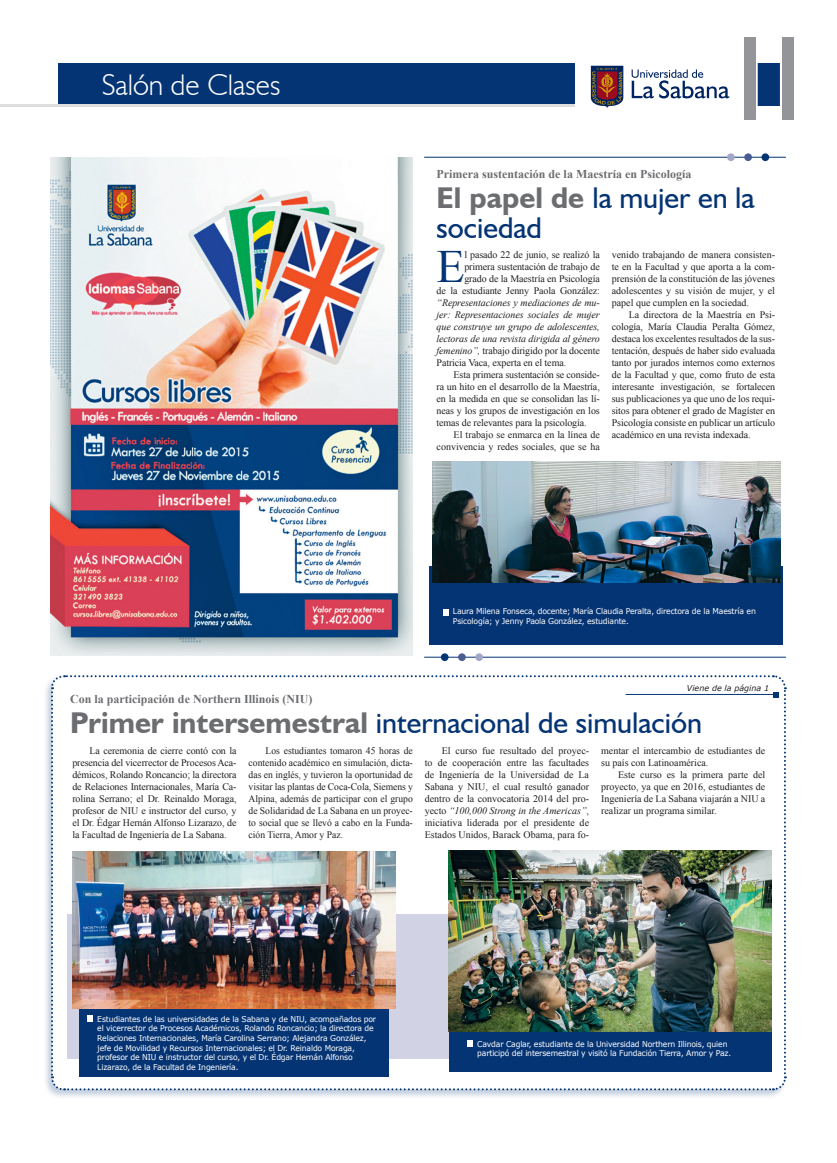
<style>
.page{position:relative;width:837px;height:1163px;background:#fff}
.page>*{position:absolute;margin:0;border:0;box-sizing:border-box;transform-origin:0 0}
.t1{font:120px "Humanist 521 BT";color:#939598}
.t2{font:46.2px "Times New Roman";color:#053474}
.t3{font:30px/30px "Humanist 521 BT";color:#053474}
.t4{font:300 29.9px "Humanist 521 BT";color:#fff}
.t5{font:700 12px "Times New Roman";color:#6c6d70}
.t6{font:10px/12px "Times New Roman";color:#231f20;text-align:justify}
.t7{font:10px/12px "Times New Roman";color:#231f20;text-align:justify;scale:.96 1}
.t8{font:italic 10px/12px "Times New Roman";letter-spacing:-.01em;color:#231f20;text-align:justify}
.t9{font:8px/9.6px "Verdana";letter-spacing:-.02em;color:#fff;scale:.96 1}
.t10{font:italic 8px "Verdana";color:#231f20}
.s1{font-weight:700;color:#6c6d70}
.s2{font-style:normal}
.s3{font-style:italic}
</style>
<div class="page">
<div style="left:748px;top:63px;width:43px;height:43px;background:#053474"></div>
<svg style="left:590px;top:66px;width:33px;height:42px"></svg>
<svg style="left:631px;top:69px;width:98px;height:29px"></svg>
<div style="left:58px;top:63px;width:516px;height:43px;background:#053474"></div>
<hr style="left:0;top:104px;width:574px;height:2px;background:#dcdddf">
<div style="left:741px;top:35px;width:16px;height:86px;border:4px solid #fff"></div>
<div style="left:779px;top:35px;width:16px;height:86px;border:4px solid #fff"></div>
<div style="left:429px;top:566px;width:353px;height:79px;background:#053474"></div>
<img style="left:51px;top:158px;width:361px;height:498px">
<svg style="left:443px;top:609px;width:5px;height:6px"></svg>
<img style="left:432px;top:461px;width:348px;height:121px">
<hr style="left:424px;top:157px;width:361px;height:1px;background:#053474">
<div style="left:726px;top:153px;width:8px;height:8px;background:#a0a7c7;border-radius:50%"></div>
<div style="left:744px;top:153px;width:7px;height:8px;background:#4b5c92;border-radius:50%"></div>
<div style="left:761px;top:153px;width:8px;height:8px;background:#053474;border-radius:50%"></div>
<hr style="left:424px;top:656px;width:361px;height:1px;background:#053474">
<div style="left:475px;top:653px;width:8px;height:8px;background:#a0a7c7;border-radius:50%"></div>
<div style="left:458px;top:653px;width:7px;height:8px;background:#4b5c92;border-radius:50%"></div>
<div style="left:440px;top:653px;width:8px;height:8px;background:#053474;border-radius:50%"></div>
<div style="left:42px;top:674px;width:745px;height:425px;background:#053474;opacity:.25"></div>
<img style="left:50px;top:674px;width:736px;height:417px">
<h3 class="t4" style="left:102px;top:66px;width:180px">Salón de Clases</h3>
<h1 class="t1" style="left:719px;top:4px;width:100px">11</h1>
<p class="t5" style="left:436px;top:166px;width:256px">Primera sustentación de la Maestría en Psicología</p>
<h3 class="t3" style="left:436px;top:182px;width:319px"><span class="s1">El papel de</span> la mujer en la sociedad</h3>
<h2 class="t2" style="left:436px;top:236px;width:30px">E</h2>
<p class="t6" style="left:436px;top:249px;width:165px;text-align:right">l pasado 22 de junio, se realizó la primera sustentación de trabajo de<br>grado de la Maestría en Psicología<br>de la estudiante Jenny Paola González:</p>
<p class="t8" style="left:436px;top:297px;width:165px">“Representaciones y mediaciones de mu&shy;jer: Representaciones sociales de mujer que construye un grupo de adolescentes, lectoras de una revista dirigida al género femenino”, <span class="s2">trabajo dirigido por la docente Patricia Vaca, experta en el tema.</span></p>
<p class="t6" style="left:436px;top:369px;width:165px;text-indent:17px">Esta primera sustentación se conside&shy;ra un hito en el desarrollo de la Maestría, en la medida en que se consolidan las lí&shy;neas y los grupos de investigación en los temas de relevantes para la psicología.</p>
<p class="t6" style="left:436px;top:429px;width:165px;text-align:right">El trabajo se enmarca en la línea de convivencia y redes sociales, que se ha</p>
<p class="t6" style="left:611px;top:249px;width:165px">venido trabajando de manera consisten&shy;te en la Facultad y que aporta a la com&shy;prensión de la constitución de las jóvenes adolescentes y su visión de mujer, y el papel que cumplen en la sociedad.</p>
<p class="t6" style="left:611px;top:309px;width:165px;text-indent:17px">La directora de la Maestría en Psi&shy;cología, María Claudia Peralta Gómez, destaca los excelentes resultados de la sus&shy;tentación, después de haber sido evaluada tanto por jurados internos como externos de la Facultad y que, como fruto de esta interesante investigación, se fortalecen sus publicaciones ya que uno de los requi&shy;sitos para obtener el grado de Magíster en Psicología consiste en publicar un artículo académico en una revista indexada.</p>
<p class="t9" style="left:453px;top:606px;width:317px">Laura Milena Fonseca, docente; María Claudia Peralta, directora de la Maestría en<br>Psicología; y Jenny Paola González, estudiante.</p>
<p class="t10" style="left:686px;top:682px;width:84px">Viene de la página 1</p>
<p class="t5" style="left:70px;top:690px;width:244px">Con la participación de Northern Illinois (NIU)</p>
<h3 class="t3" style="left:70px;top:706px;width:633px"><span class="s1">Primer intersemestral</span> internacional de simulación</h3>
<p class="t6" style="left:72px;top:744px;width:166px;text-indent:17px">La ceremonia de cierre contó con la presencia del vicerrector de Procesos Aca&shy;démicos, Rolando Roncancio; la directora de Relaciones Internacionales, María Ca&shy;rolina Serrano; el Dr. Reinaldo Moraga, profesor de niu</p>
<p class="t7" style="left:248px;top:744px;width:172px;text-indent:17px">Los estudiantes tomaron 45 horas de contenido académico en simulación, dicta&shy;das en inglés, y tuvieron la oportunidad de visitar las plantas de Coca-Cola, Siemens y Alpina, además de participar con el grupo de Solidaridad de La Sabana en un proyec&shy;to social que se llevó a cabo en la Funda&shy;ción Tierra, Amor y Paz.</p>
<p class="t6" style="left:424px;top:744px;width:166px;text-indent:17px">El curso fue resultado del proyec&shy;to de cooperación entre las facultades de Ingeniería de la Universidad de La Sabana y niu, el cual resultó ganador dentro de la convocatoria 2014 del pro&shy;yecto <span class="s3">“100,000 Strong in the Americas”</span>, iniciativa liderada por el presidente de Estados Unidos, Barack Obama, para fo-</p>
<p class="t6" style="left:601px;top:744px;width:166px">mentar el intercambio de estudiantes de su país con Latinoamérica.</p>
<p class="t6" style="left:601px;top:768px;width:166px;text-indent:17px">Este curso es la primera parte del proyecto, ya que en 2016, estudiantes de Ingeniería de La Sabana viajarán a niu</p>
<p class="t6" style="left:760px;top:792px;width:6px">a</p>
<p class="t6" style="left:72px;top:804px;width:166px;text-indent:69px">e instructor del curso, y el Dr. Édgar Hernán Alfonso Lizarazo, de la Facultad de Ingeniería de La Sabana.</p>
<p class="t6" style="left:601px;top:804px;width:117px">realizar un programa similar.</p>
<p class="t9" style="left:97px;top:1013px;width:292px">Estudiantes de las universidades de la Sabana y de NIU, acompañados por el vicerrector de Procesos Académicos, Rolando Roncancio; la directora de Relaciones Internacionales, María Carolina Serrano; Alejandra González, jefe de Movilidad y Recursos Internacionales; el Dr. Reinaldo Moraga, profesor de NIU e instructor del curso, y el Dr. Édgar Hernán Alfonso Lizarazo, de la Facultad de Ingeniería.</p>
<p class="t9" style="left:477px;top:1038px;width:266px">Cavdar Caglar, estudiante de la Universidad Northern Illinois, quien participó del intersemestral y visitó la Fundación Tierra, Amor y Paz.</p>
</div>
